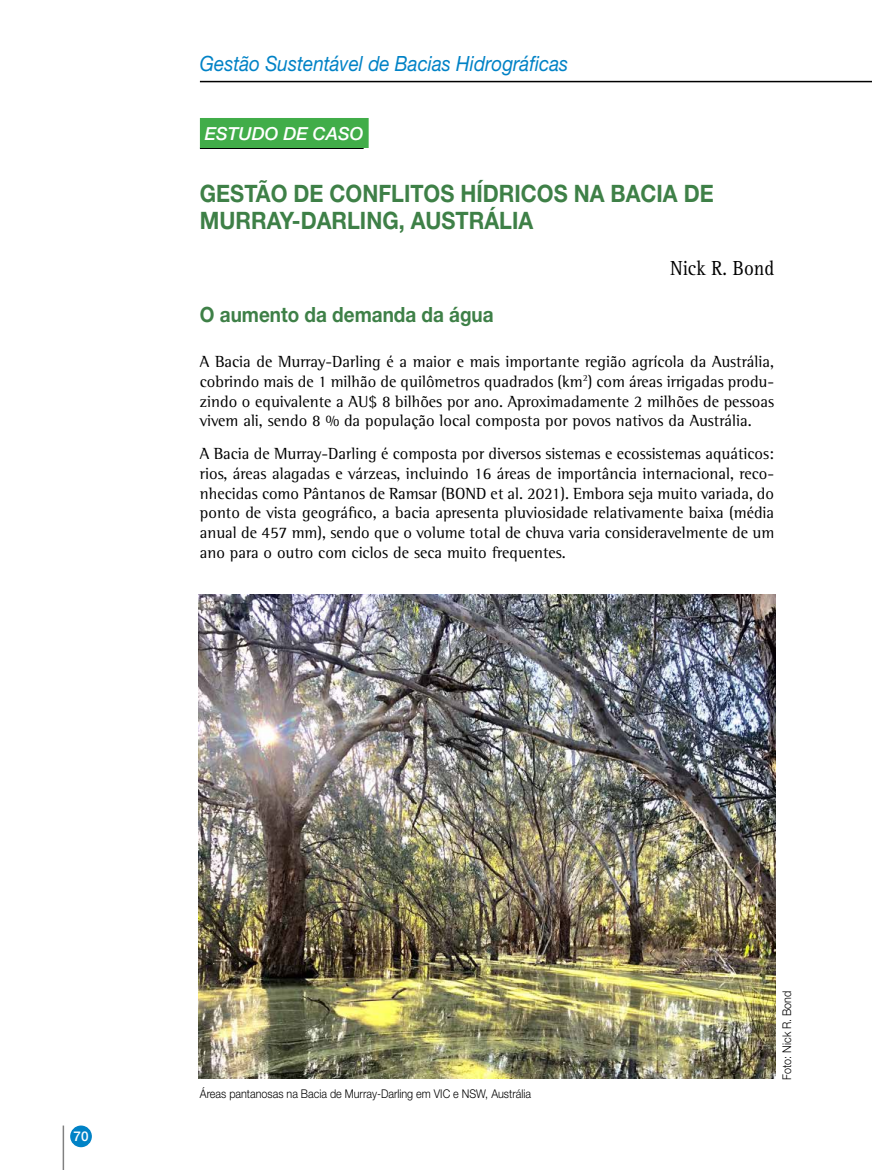
<style>
.page{position:relative;width:872px;height:1170px;background:#fff}
.page>*{position:absolute;margin:0;border:0;box-sizing:border-box;transform-origin:0 0}
.t1{font:700 24px/27px "Helvetica Neue LT Std";color:#3e8047;scale:.9 1}
.t2{font:italic 21px "Helvetica Neue LT Std";color:#0082c6;scale:.9 1}
.t3{font:700 21px "Helvetica Neue LT Std";color:#3e8047;scale:.9 1}
.t4{font:21px "Rotis Serif";color:#000;scale:.9 1}
.t5{font:italic 500 18px "Helvetica Neue LT Std";color:#fff}
.t6{font:16.5px/19.8px "Rotis Semi Serif";color:#000;text-align:justify}
.t7{font:500 13.5px "Helvetica Neue LT Std";color:#fff}
.t8{font:300 12px "Helvetica Neue LT Std";color:#000;scale:.9 1}
</style>
<div class="page">
<div style="left:71px;top:1126px;width:20px;height:20px;background:#0082c6;border-radius:50%"></div>
<div style="left:70px;top:1125px;width:22px;height:22px;border:2px solid #0082c6;border-radius:50%"></div>
<hr style="left:200px;top:81px;width:672px;height:1px;background:#000">
<hr style="left:63px;top:1125px;width:1px;height:44px;background:#000">
<hr style="left:200px;top:147px;width:164px;height:2px;background:#000">
<div style="left:200px;top:118px;width:169px;height:30px;background:#41ad49"></div>
<img style="left:199px;top:594px;width:576px;height:483px">
<p class="t2" style="left:200px;top:51px;width:411px">Gestão Sustentável de Bacias Hidrográficas</p>
<p class="t5" style="left:205px;top:123px;width:160px">ESTUDO DE CASO</p>
<h1 class="t1" style="left:200px;top:179px;width:572px">GESTÃO DE CONFLITOS HÍDRICOS NA BACIA DE<br>MURRAY-DARLING, AUSTRÁLIA</h1>
<p class="t4" style="left:670px;top:256px;width:117px">Nick R. Bond</p>
<p class="t3" style="left:200px;top:301px;width:328px">O aumento da demanda da água</p>
<p class="t6" style="left:200px;top:351px;width:576px">A Bacia de Murray-Darling é a maior e mais importante região agrícola da Austrália, cobrindo mais de 1 milhão de quilômetros quadrados (km<sup>2</sup>) com áreas irrigadas produ&shy;zindo o equivalente a AU$ 8 bilhões por ano. Aproximadamente 2 milhões de pessoas vivem ali, sendo 8 % da população local composta por povos nativos da Austrália.</p>
<p class="t6" style="left:200px;top:443px;width:576px">A Bacia de Murray-Darling é composta por diversos sistemas e ecossistemas aquáticos: rios, áreas alagadas e várzeas, incluindo 16 áreas de importância internacional, reco&shy;nhecidas como Pântanos de Ramsar (BOND et al. 2021). Embora seja muito variada, do ponto de vista geográfico, a bacia apresenta pluviosidade relativamente baixa (média anual de 457 mm), sendo que o volume total de chuva varia consideravelmente de um ano para o outro com ciclos de seca muito frequentes.</p>
<p class="t7" style="left:73px;top:1128px;width:17px">70</p>
<p class="t8" style="left:200px;top:1085px;width:369px">Áreas pantanosas na Bacia de Murray-Darling em VIC e NSW, Austrália</p>
<p class="t8" style="left:779px;top:1079px;width:100px;rotate:-90deg">Foto: Nick R. Bond</p>
</div>
